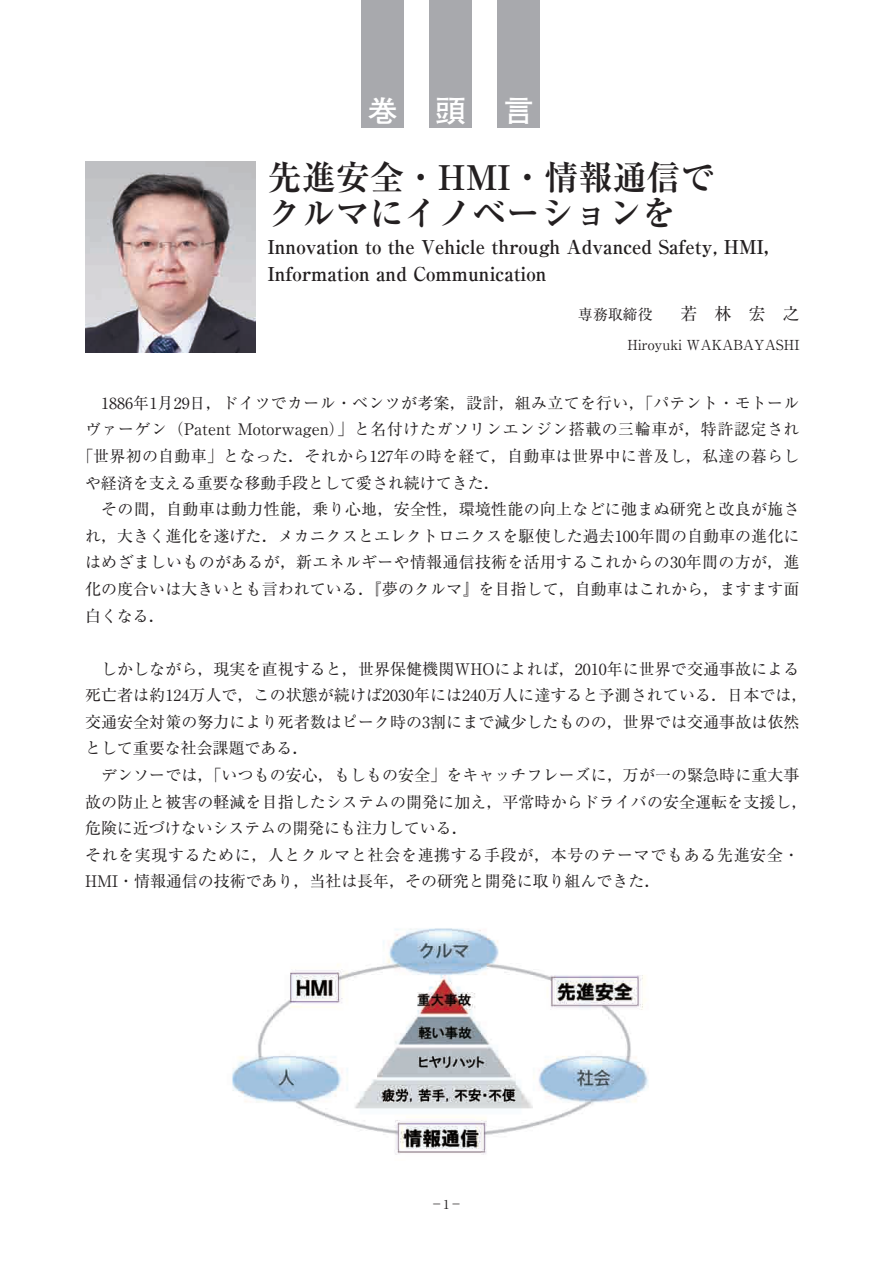
<style>
.page{position:relative;width:893px;height:1263px;background:#fff}
.page>*{position:absolute;margin:0;border:0;box-sizing:border-box;transform-origin:0 0}
.t1{font:700 34.05px/36.2px "Ryumin";color:#231f20}
.t2{font:700 29.7px "Futo Go B101";color:#fff}
.t3{font:700 19.2px/27.6px "Ryumin";color:#231f20}
.t4{font:16.95px "Ryumin";color:#231f20}
.t5{font:15.9px/26.5px "Ryumin";letter-spacing:.005em;color:#231f20}
.t6{font:15.9px "Ryumin";letter-spacing:.035em;color:#231f20}
.t7{font:14.85px "Ryumin";color:#231f20}
.t8{font:13.8px "Ryumin";color:#231f20}
.t9{font:12.75px "Ryumin";color:#231f20}
</style>
<div class="page">
<div style="left:361px;top:0;width:43px;height:128px;background:#a8a9ad"></div>
<div style="left:429px;top:0;width:43px;height:128px;background:#a8a9ad"></div>
<div style="left:497px;top:0;width:43px;height:128px;background:#a8a9ad"></div>
<img style="left:85px;top:162px;width:170px;height:191px">
<img style="left:232px;top:928px;width:417px;height:227px">
<h2 class="t2" style="left:368px;top:94px;width:31px">巻</h2>
<h2 class="t2" style="left:436px;top:94px;width:31px">頭</h2>
<h2 class="t2" style="left:504px;top:94px;width:31px">言</h2>
<h1 class="t1" style="left:268px;top:158px;width:448px">先進安全・HMI・情報通信でクルマにイノベーションを</h1>
<p class="t3" style="left:268px;top:232px;width:516px">Innovation to the Vehicle through Advanced Safety, HMI，<br>Information and Communication</p>
<p class="t7" style="left:578px;top:306px;width:76px">専務取締役</p>
<p class="t4" style="left:680px;top:304px;width:121px">若　林　宏　之</p>
<p class="t8" style="left:627px;top:337px;width:173px">Hiroyuki WAKABAYASHI</p>
<p class="t5" style="left:101px;top:389px;width:700px">1886年1月29日，ドイツでカール・ベンツが考案，設計，組み立てを行い，「パテント・モトール</p>
<p class="t6" style="left:85px;top:420px;width:716px">ヴァーゲン（Patent Motorwagen）」と名付けたガソリンエンジン搭載の三輪車が，特許認定され</p>
<p class="t5" style="left:77px;top:442px;width:723px">「世界初の自動車」となった．それから127年の時を経て，自動車は世界中に普及し，私達の暮らし</p>
<p class="t5" style="left:85px;top:469px;width:416px">や経済を支える重要な移動手段として愛され続けてきた．</p>
<p class="t5" style="left:101px;top:496px;width:700px">その間，自動車は動力性能，乗り心地，安全性，環境性能の向上などに弛まぬ研究と改良が施さ</p>
<p class="t5" style="left:85px;top:522px;width:716px">れ，大きく進化を遂げた．メカニクスとエレクトロニクスを駆使した過去100年間の自動車の進化に</p>
<p class="t5" style="left:85px;top:549px;width:716px">はめざましいものがあるが，新エネルギーや情報通信技術を活用するこれからの30年間の方が，進</p>
<p class="t5" style="left:85px;top:575px;width:716px">化の度合いは大きいとも言われている．『夢のクルマ』を目指して，自動車はこれから，ますます面</p>
<p class="t5" style="left:85px;top:602px;width:81px">白くなる．</p>
<p class="t5" style="left:85px;top:655px;width:724px;text-indent:16px">しかしながら，現実を直視すると，世界保健機関WHOによれば，2010年に世界で交通事故による死亡者は約124万人で，この状態が続けば2030年には240万人に達すると予測されている．日本では，交通安全対策の努力により死者数はピーク時の3割にまで減少したものの，世界では交通事故は依然として重要な社会課題である．</p>
<p class="t5" style="left:85px;top:761px;width:724px;text-indent:16px">デンソーでは，「いつもの安心，もしもの安全」をキャッチフレーズに，万が一の緊急時に重大事故の防止と被害の軽減を目指したシステムの開発に加え，平常時からドライバの安全運転を支援し，危険に近づけないシステムの開発にも注力している．<br>それを実現するために，人とクルマと社会を連携する手段が，本号のテーマでもある先進安全・HMI・情報通信の技術であり，当社は長年，その研究と開発に取り組んできた．</p>
<p class="t9" style="left:431px;top:1196px;width:33px">−1−</p>
</div>
